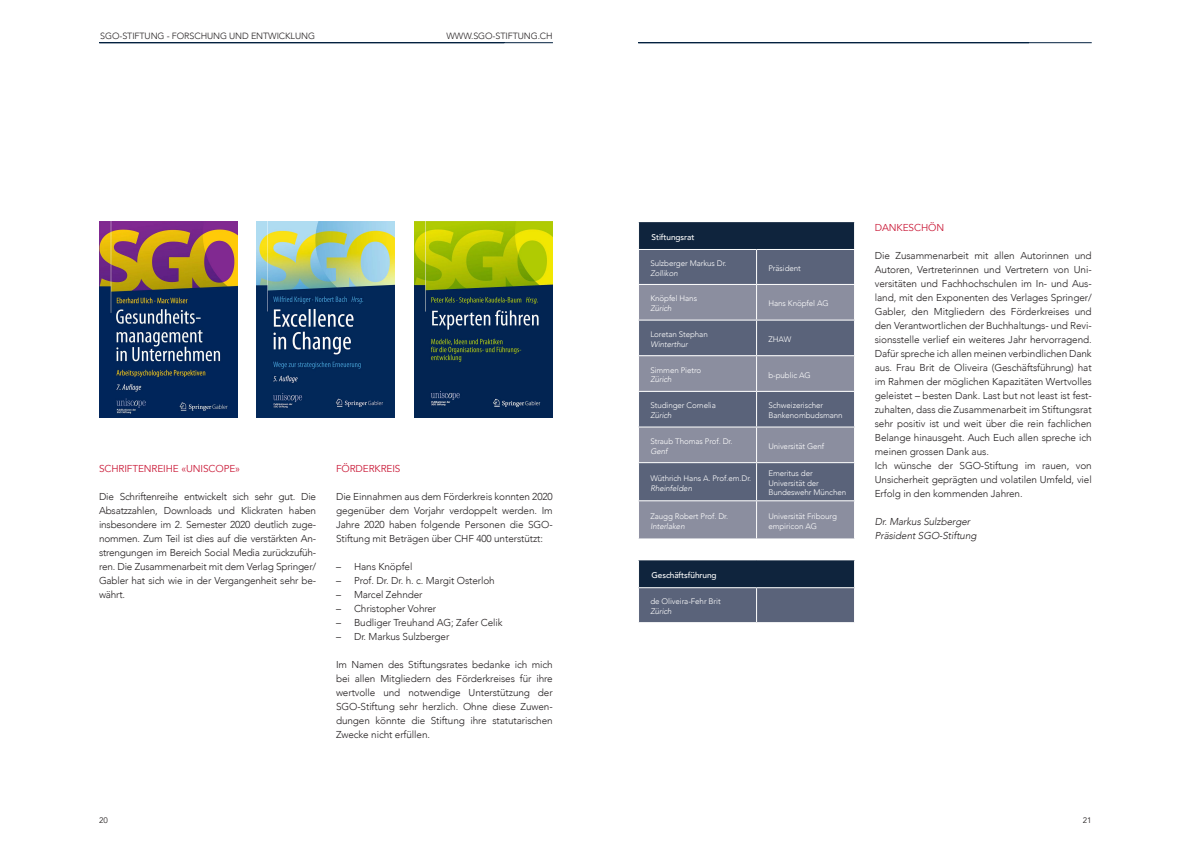
<style>
.page{position:relative;width:1191px;height:842px;background:#fff}
.page>*{position:absolute;margin:0;border:0;box-sizing:border-box;transform-origin:0 0}
.Main_text{font:300 10px/14px "Avenir";letter-spacing:-.01em;color:#231f20;text-align:justify}
.Main_text-2{font:italic 300 10px "Avenir";letter-spacing:-.01em;color:#231f20}
.Titoletto_rosso{font:10px "Avenir";letter-spacing:-.01em;color:#ca1a38}
.Main_text-3{font:10px "Avenir";letter-spacing:-.01em;color:#ca1a38}
.t1{font:300 9px "Avenir";letter-spacing:-.01em;color:#231f20}
.Title_table{font:500 8.3px "Avenir";letter-spacing:-.01em;color:#fff}
.Table_text_indent{font:300 8px/9.6px "Avenir";letter-spacing:-.01em;color:#fff}
.Table_text_indent-2{font:italic 300 8px "Avenir";letter-spacing:-.01em;color:#fff}
.t2{font:8px "Avenir";color:#231f20}
.s1{font-style:italic}
</style>
<div class="page">
<hr style="left:99px;top:43px;width:454px;height:1px;background:#032140">
<hr style="left:638px;top:43px;width:453px;height:1px;background:#032140">
<img style="left:99px;top:221px;width:138px;height:197px">
<img style="left:257px;top:221px;width:138px;height:197px">
<img style="left:415px;top:221px;width:138px;height:196px">
<div style="left:639px;top:427px;width:215px;height:111px;background:#8b8e9f"></div>
<div style="left:639px;top:463px;width:215px;height:37px;background:#5a637a"></div>
<svg style="left:638px;top:222px;width:217px;height:204px;background:#616a7f"></svg>
<hr style="left:756px;top:250px;width:1px;height:34px;background:#fff">
<hr style="left:854px;top:250px;width:1px;height:34px;background:#fff">
<hr style="left:756px;top:285px;width:1px;height:35px;background:#fff">
<hr style="left:854px;top:285px;width:1px;height:35px;background:#fff">
<hr style="left:756px;top:321px;width:1px;height:34px;background:#fff">
<hr style="left:854px;top:321px;width:1px;height:34px;background:#fff">
<hr style="left:756px;top:356px;width:1px;height:35px;background:#fff">
<hr style="left:854px;top:356px;width:1px;height:35px;background:#fff">
<hr style="left:756px;top:392px;width:1px;height:34px;background:#fff">
<hr style="left:854px;top:392px;width:1px;height:34px;background:#fff">
<hr style="left:756px;top:427px;width:1px;height:35px;background:#fff">
<hr style="left:756px;top:463px;width:1px;height:37px;background:#fff">
<hr style="left:756px;top:501px;width:1px;height:37px;background:#fff">
<hr style="left:638px;top:285px;width:1px;height:35px;background:#fff">
<hr style="left:638px;top:320px;width:118px;height:1px;background:#fff">
<hr style="left:638px;top:321px;width:1px;height:34px;background:#fff">
<hr style="left:756px;top:320px;width:99px;height:1px;background:#fff">
<hr style="left:638px;top:355px;width:118px;height:1px;background:#fff">
<hr style="left:638px;top:356px;width:1px;height:35px;background:#fff">
<hr style="left:756px;top:355px;width:99px;height:1px;background:#fff">
<hr style="left:638px;top:391px;width:118px;height:1px;background:#fff">
<hr style="left:638px;top:392px;width:1px;height:34px;background:#fff">
<hr style="left:756px;top:391px;width:99px;height:1px;background:#fff">
<hr style="left:638px;top:462px;width:118px;height:1px;background:#fff">
<hr style="left:756px;top:462px;width:99px;height:1px;background:#fff">
<hr style="left:638px;top:500px;width:118px;height:1px;background:#fff">
<hr style="left:756px;top:500px;width:99px;height:1px;background:#fff">
<hr style="left:638px;top:249px;width:118px;height:1px;background:#fff">
<hr style="left:638px;top:250px;width:1px;height:34px;background:#fff">
<hr style="left:756px;top:249px;width:99px;height:1px;background:#fff">
<hr style="left:638px;top:284px;width:118px;height:1px;background:#fff">
<hr style="left:756px;top:284px;width:99px;height:1px;background:#fff">
<svg style="left:638px;top:560px;width:217px;height:62px;background:#3b4961"></svg>
<hr style="left:756px;top:588px;width:1px;height:34px;background:#fff">
<hr style="left:854px;top:588px;width:1px;height:34px;background:#fff">
<hr style="left:638px;top:587px;width:118px;height:1px;background:#fff">
<hr style="left:638px;top:588px;width:1px;height:34px;background:#fff">
<hr style="left:756px;top:587px;width:99px;height:1px;background:#fff">
<p class="t1" style="left:100px;top:30px;width:216px">SGO-STIFTUNG - FORSCHUNG UND ENTWICKLUNG</p>
<p class="t1" style="left:446px;top:30px;width:108px">WWW.SGO-STIFTUNG.CH</p>
<p class="Titoletto_rosso" style="left:99px;top:462px;width:142px">SCHRIFTENREIHE «UNISCOPE»</p>
<p class="Main_text" style="left:99px;top:489px;width:219px">Die Schriftenreihe entwickelt sich sehr gut. Die Absatzzahlen, Downloads und Klickraten haben insbesondere im 2. Semester 2020 deutlich zuge&shy;nommen. Zum Teil ist dies auf die verstärkten An&shy;strengungen im Bereich Social Media zurückzufüh&shy;ren. Die Zusammenarbeit mit dem Verlag Springer/ Gabler hat sich wie in der Vergangenheit sehr be&shy;währt.</p>
<p class="Main_text-3" style="left:336px;top:462px;width:66px">FÖRDERKREIS</p>
<p class="Main_text" style="left:336px;top:489px;width:218px">Die Einnahmen aus dem Förderkreis konnten 2020 gegenüber dem Vorjahr verdoppelt werden. Im Jahre 2020 haben folgende Personen die SGO-Stiftung mit Beträgen über CHF 400 unterstützt:</p>
<p class="Main_text" style="left:336px;top:559px;width:78px">– Hans Knöpfel</p>
<p class="Main_text" style="left:336px;top:573px;width:160px">– Prof. Dr. Dr. h. c. Margit Osterloh</p>
<p class="Main_text" style="left:336px;top:587px;width:88px">– Marcel Zehnder</p>
<p class="Main_text" style="left:336px;top:601px;width:102px">– Christopher Vohrer</p>
<p class="Main_text" style="left:336px;top:615px;width:168px">– Budliger Treuhand AG; Zafer Celik</p>
<p class="Main_text" style="left:336px;top:629px;width:115px">– Dr. Markus Sulzberger</p>
<p class="Main_text" style="left:336px;top:657px;width:218px">Im Namen des Stiftungsrates bedanke ich mich bei allen Mitgliedern des Förderkreises für ihre wertvolle und notwendige Unterstützung der SGO-Stiftung sehr herzlich. Ohne diese Zuwen&shy;dungen könnte die Stiftung ihre statutarischen Zwecke nicht erfüllen.</p>
<p class="Title_table" style="left:651px;top:230px;width:44px">Stiftungsrat</p>
<p class="Table_text_indent" style="left:650px;top:259px;width:78px">Sulzberger Markus Dr.<br><span class="s1">Zollikon</span></p>
<p class="Table_text_indent" style="left:768px;top:263px;width:34px">Präsident</p>
<p class="Table_text_indent" style="left:650px;top:294px;width:48px">Knöpfel Hans<br><span class="s1">Zürich</span></p>
<p class="Table_text_indent" style="left:768px;top:299px;width:62px">Hans Knöpfel AG</p>
<p class="Table_text_indent" style="left:650px;top:330px;width:59px">Loretan Stephan</p>
<p class="Table_text_indent-2" style="left:650px;top:339px;width:39px">Winterthur</p>
<p class="Table_text_indent" style="left:768px;top:334px;width:24px">ZHAW</p>
<p class="Table_text_indent" style="left:650px;top:365px;width:52px">Simmen Pietro</p>
<p class="Table_text_indent-2" style="left:650px;top:375px;width:23px">Zürich</p>
<p class="Table_text_indent" style="left:768px;top:370px;width:44px">b-public AG</p>
<p class="Table_text_indent" style="left:650px;top:401px;width:67px">Studinger Cornelia</p>
<p class="Table_text_indent-2" style="left:650px;top:410px;width:23px">Zürich</p>
<p class="Table_text_indent" style="left:768px;top:401px;width:56px">Schweizerischer</p>
<p class="Table_text_indent" style="left:768px;top:410px;width:76px">Bankenombudsmann</p>
<p class="Table_text_indent" style="left:650px;top:436px;width:84px">Straub Thomas Prof. Dr.</p>
<p class="Table_text_indent-2" style="left:650px;top:446px;width:19px">Genf</p>
<p class="Table_text_indent" style="left:768px;top:441px;width:57px">Universität Genf</p>
<p class="Table_text_indent" style="left:650px;top:473px;width:102px">Wüthrich Hans A. Prof.em.Dr.<br><span class="s1">Rheinfelden</span></p>
<p class="Table_text_indent" style="left:768px;top:469px;width:79px">Emeritus der<br>Universität der<br>Bundeswehr München</p>
<p class="Table_text_indent" style="left:650px;top:511px;width:79px">Zaugg Robert Prof. Dr.</p>
<p class="Table_text_indent-2" style="left:650px;top:521px;width:36px">Interlaken</p>
<p class="Table_text_indent" style="left:768px;top:511px;width:70px">Universität Fribourg</p>
<p class="Table_text_indent" style="left:768px;top:521px;width:50px">empiricon AG</p>
<p class="Title_table" style="left:651px;top:568px;width:67px">Geschäftsführung</p>
<p class="Table_text_indent" style="left:650px;top:597px;width:72px">de Oliveira-Fehr Brit</p>
<p class="Table_text_indent-2" style="left:650px;top:606px;width:23px">Zürich</p>
<p class="Main_text-3" style="left:874px;top:222px;width:71px">DANKESCHÖN</p>
<p class="Main_text" style="left:874px;top:249px;width:218px">Die Zusammenarbeit mit allen Autorinnen und Autoren, Vertreterinnen und Vertretern von Uni&shy;versitäten und Fachhochschulen im In- und Aus&shy;land, mit den Exponenten des Verlages Springer/ Gabler, den Mitgliedern des Förderkreises und den Verantwortlichen der Buchhaltungs- und Revi&shy;sionsstelle verlief ein weiteres Jahr hervorragend.<br>Dafür spreche ich allen meinen verbindlichen Dank aus. Frau Brit de Oliveira (Geschäftsführung) hat im Rahmen der möglichen Kapazitäten Wertvolles geleistet – besten Dank. Last but not least ist fest&shy;zuhalten, dass die Zusammenarbeit im Stiftungsrat sehr positiv ist und weit über die rein fachlichen Belange hinausgeht. Auch Euch allen spreche ich meinen grossen Dank aus.</p>
<p class="Main_text" style="left:874px;top:459px;width:218px">Ich wünsche der SGO-Stiftung im rauen, von Unsicherheit geprägten und volatilen Umfeld, viel Erfolg in den kommenden Jahren.</p>
<p class="Main_text-2" style="left:874px;top:516px;width:97px">Dr. Markus Sulzberger</p>
<p class="Main_text-2" style="left:874px;top:530px;width:103px">Präsident SGO-Stiftung</p>
<p class="t2" style="left:99px;top:816px;width:10px">20</p>
<p class="t2" style="left:1083px;top:816px;width:10px">21</p>
</div>
